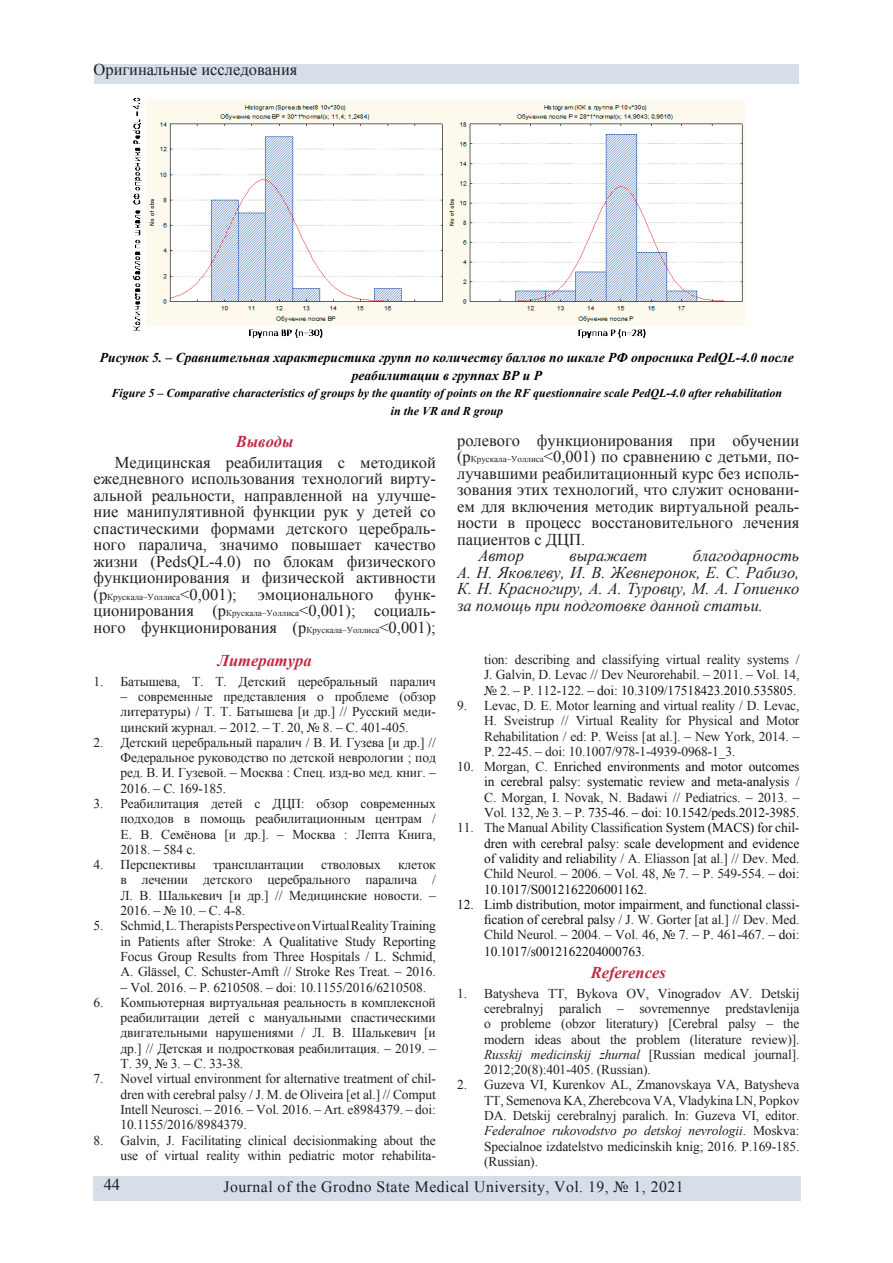
<style>
.page{position:relative;width:893px;height:1263px;background:#fff}
.page>*{position:absolute;margin:0;border:0;box-sizing:border-box;transform-origin:0 0}
.t1{font:16.5px/16.5px "Times New Roman";color:#231f20;text-align:justify}
.t2{font:italic 16.5px/16.5px "Times New Roman";color:#231f20;text-align:justify}
.t3{font:italic 700 16.5px "Times New Roman";color:#c02a43}
.t4{font:15.75px "Times New Roman";letter-spacing:.03em;color:#231f20}
.t5{font:13.5px/15.3px "Times New Roman";letter-spacing:-.01em;color:#231f20;text-align:justify}
.t6{font:13.5px/15.3px "Times New Roman";letter-spacing:-.01em;color:#0d1114;text-align:justify}
.t7{font:italic 700 13.5px/18px "Times New Roman";color:#000001;text-align:center}
.t8{font:italic 700 12px/18px "Times New Roman";color:#000001;text-align:center}
.t9{font:9px "Times New Roman";color:#231f20}
.s1{font-size:16.5px}
.s2{font-size:9px}
.s3{color:#0d1114}
.s4{color:#231f20}
.s5{font-style:italic}
</style>
<div class="page">
<div style="left:94px;top:1176px;width:707px;height:25px;background:#d5dee9"></div>
<div style="left:94px;top:65px;width:705px;height:19px;background:#d5dee9"></div>
<img style="left:132px;top:97px;width:613px;height:241px">
<p class="t1" style="left:94px;top:61px;width:205px">Оригинальные исследования</p>
<p class="t7" style="left:100px;top:348px;width:695px">Рисунок 5. – Сравнительная характеристика групп по количеству баллов по шкале РФ опросника PedQL-4.0 после реабилитации в группах ВР и Р</p>
<p class="t8" style="left:111px;top:383px;width:672px">Figure 5 – Comparative characteristics of groups by the quantity of points on the RF questionnaire scale PedQL-4.0 after rehabilitation in the VR and R group</p>
<p class="t3" style="left:236px;top:430px;width:59px">Выводы</p>
<p class="t1" style="left:94px;top:453px;width:344px;text-indent:21px">Медицинская реабилитация с методикой ежедневного использования технологий вирту&shy;альной реальности, направленной на улучше&shy;ние манипулятивной функции рук у детей со спастическими формами детского церебраль&shy;ного паралича, значимо повышает качество жизни (PedsQL-4.0) по блокам физического функционирования и физической активности</p>
<p class="t9" style="left:94px;top:590px;width:145px"><span class="s1">(p</span>Крускала–Уоллиса<span class="s1">&lt;0,001);</span></p>
<p class="t1" style="left:258px;top:585px;width:117px">эмоционального</p>
<p class="t1" style="left:94px;top:585px;width:344px;text-indent:301px">функ&shy;ционирования (p<span class="s2">Крускала–Уоллиса</span>&lt;0,001); социаль&shy;ного функционирования (p<span class="s2">Крускала–Уоллиса</span>&lt;0,001);</p>
<p class="t3" style="left:218px;top:649px;width:95px">Литература</p>
<p class="t5" style="left:94px;top:673px;width:344px">1. Батышева, Т. Т. Детский церебральный паралич</p>
<p class="t5" style="left:121px;top:688px;width:317px">– современные представления о проблеме (обзор литературы) / Т. Т. Батышева [и др.] // Русский меди&shy;цинский журнал. – 2012. – Т. 20, № 8. – С. 401-405.</p>
<p class="t5" style="left:121px;top:734px;width:317px;text-indent:-27px">2. Детский церебральный паралич / В. И. Гузева [и др.] // Федеральное руководство по детской неврологии ; под ред. В. И. Гузевой. – Москва : Спец. изд-во мед. книг. – 2016. – С. 169-185.</p>
<p class="t5" style="left:121px;top:796px;width:317px;text-indent:-27px">3. Реабилитация детей с ДЦП: обзор современных подходов в помощь реабилитационным центрам / Е. В. Семёнова [и др.]. – Москва : Лепта Книга, 2018. – 584 с.</p>
<p class="t5" style="left:94px;top:857px;width:104px">4. Перспективы</p>
<p class="t5" style="left:213px;top:857px;width:92px">трансплантации</p>
<p class="t5" style="left:321px;top:857px;width:61px">стволовых</p>
<p class="t5" style="left:121px;top:857px;width:317px;text-indent:277px">клеток в лечении детского церебрального паралича / Л. В. Шалькевич [и др.] // Медицинские новости. – 2016. – № 10. – С. 4-8.</p>
<p class="t5" style="left:121px;top:918px;width:317px;text-indent:-27px">5. Schmid, L. Therapists Perspective on Virtual Reality Training in Patients after Stroke: A Qualitative Study Reporting Focus Group Results from Three Hospitals / L. Schmid, A. Glässel, C. Schuster-Amft // Stroke Res Treat. – 2016.</p>
<p class="t5" style="left:121px;top:979px;width:307px">– Vol. 2016. – P. 6210508. – doi: 10.1155/2016/6210508.</p>
<p class="t5" style="left:121px;top:994px;width:317px;text-indent:-27px">6. Компьютерная виртуальная реальность в комплексной реабилитации детей с мануальными спастическими двигательными нарушениями / Л. В. Шалькевич [и др.] // Детская и подростковая реабилитация. – 2019. – Т. 39, № 3. – С. 33-38.</p>
<p class="t5" style="left:121px;top:1071px;width:317px;text-indent:-27px">7. Novel virtual environment for alternative treatment of chil&shy;dren with cerebral palsy / J. M. de Oliveira [et al.] // Comput Intell Neurosci. – 2016. – Vol. 2016. – Art. e8984379. – doi:<br>10.1155/2016/8984379.</p>
<p class="t5" style="left:94px;top:1132px;width:344px;text-align:right">8. Galvin, J. Facilitating clinical decisionmaking about the use of virtual reality within pediatric motor rehabilita-</p>
<p class="t1" style="left:457px;top:432px;width:344px">ролевого функционирования при обучении (p<span class="s2">Крускала–Уоллиса</span>&lt;0,001) по сравнению с детьми, по&shy;лучавшими реабилитационный курс без исполь&shy;зования этих технологий, что служит основани&shy;ем для включения методик виртуальной реаль&shy;ности в процесс восстановительного лечения пациентов с ДЦП.</p>
<p class="t2" style="left:478px;top:547px;width:47px">Автор</p>
<p class="t2" style="left:570px;top:547px;width:79px">выражает</p>
<p class="t2" style="left:457px;top:547px;width:344px;text-indent:236px">благодарность А. Н. Яковлеву, И. В. Жевнеронок, Е. С. Рабизо, К. Н. Красногиру, А. А. Туровцу, М. А. Гопиенко за помощь при подготовке данной статьи.</p>
<p class="t5" style="left:484px;top:652px;width:317px">tion: describing and classifying virtual reality systems / J. Galvin, D. Levac // Dev Neurorehabil. – 2011. – Vol. 14, № 2. – P. 112-122. <span class="s3">– doi: 10.3109/17518423.2010.535805.</span></p>
<p class="t5" style="left:484px;top:698px;width:317px;text-indent:-27px">9. Levac, D. E. Motor learning and virtual reality / D. Levac, H. Sveistrup // Virtual Reality for Physical and Motor Rehabilitation / ed: P. Weiss [at al.]. – New York, 2014. – P. 22-45. – doi: 10.1007/978-1-4939-0968-1_3.</p>
<p class="t6" style="left:484px;top:759px;width:317px;text-indent:-27px"><span class="s4">10. Morgan, C.</span> Enriched environments and motor outcomes in cerebral palsy: systematic review and meta-analysis <span class="s4">/ C. Morgan, I. Novak, N. Badawi // Pediatrics. – 2013. – Vol. 132, № 3. – P.</span> 735-46<span class="s4">.</span> – doi: 10.1542/peds.2012-3985.</p>
<p class="t6" style="left:484px;top:820px;width:317px;text-indent:-27px"><span class="s4">11. The Manual Ability Classification</span> System (MACS) for chil&shy;dren with cerebral palsy: scale development and evidence of validity and reliability <span class="s4">/ A. Eliasson [at al.] // Dev. Med.<br>Child Neurol. – 2006. – Vol. 48, № 7. – P. 549-554.</span> – doi:<br>10.1017/S0012162206001162.</p>
<p class="t6" style="left:484px;top:896px;width:317px;text-indent:-27px">12. Limb distribution, motor impairment, and functional classi&shy;fication of cerebral palsy <span class="s4">/ J. W. Gorter [at al.] // Dev. Med.<br>Child Neurol. – 2004. – Vol. 46, № 7. – P. 461-467.</span> – doi:<br>10.1017/s0012162204000763.</p>
<p class="t3" style="left:591px;top:961px;width:77px">References</p>
<p class="t5" style="left:484px;top:985px;width:317px;text-indent:-27px">1. Batysheva TT, Bykova OV, Vinogradov AV. Detskij cerebralnyj paralich – sovremennye predstavlenija o probleme (obzor literatury) [Cerebral palsy – the modern ideas about the problem (literature review)].<br><span class="s5">Russkij medicinskij zhurnal</span> [Russian medical journal].<br>2012;20(8):401-405. (Russian).</p>
<p class="t5" style="left:484px;top:1077px;width:317px;text-indent:-27px">2. Guzeva VI, Kurenkov AL, Zmanovskaya VA, Batysheva TT, Semenova KA, Zherebcova VA, Vladykina LN, Popkov DA. Detskij cerebralnyj paralich. In: Guzeva VI, editor.<br><span class="s5">Federalnoe rukovodstvo po detskoj nevrologii</span>. Moskva:<br>Specialnoe izdatelstvo medicinskih knig; 2016. P.169-185. (Russian).</p>
<p class="t1" style="left:104px;top:1176px;width:18px">44</p>
<p class="t4" style="left:224px;top:1176px;width:462px">Journal of the Grodno State Medical University, Vol. 19, № 1, 2021</p>
</div>
